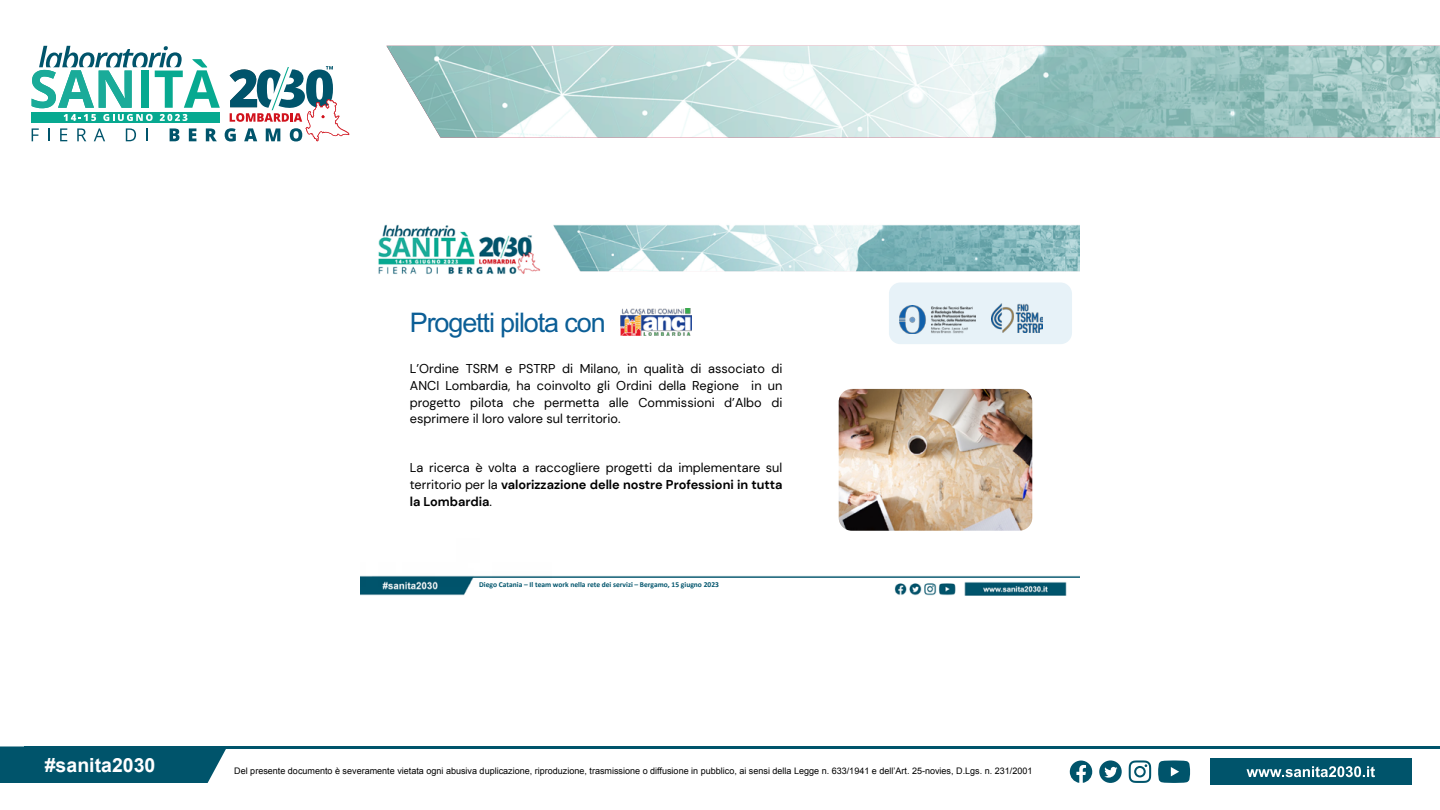
<style>
.page{position:relative;width:1440px;height:810px;background:#fff}
.page>*{position:absolute;margin:0;border:0;box-sizing:border-box;transform-origin:0 0}
.t1{font:27px "Arial";letter-spacing:-.04em;color:#0b5e96}
.t2{font:700 19.5px "Arial";color:#fff}
.t3{font:12.75px/16.7px "DM Sans";color:#000;text-align:justify}
.t4{font:9px "Arial";color:#000}
.t5{font:700 7.5px "Calibri";color:#00546c}
.s1{font-weight:700}
</style>
<div class="page">
<img style="left:386px;top:46px;width:1054px;height:92px">
<svg style="left:32px;top:46px;width:317px;height:95px"></svg>
<div style="left:0;top:746px;width:226px;height:37px;background:#00546b"></div>
<div style="left:1210px;top:759px;width:201px;height:26px;background:#00546b"></div>
<hr style="left:24px;top:746px;width:1416px;height:3px;background:#00546b">
<svg style="left:1247px;top:766px;width:128px;height:11px"></svg>
<svg style="left:1129px;top:760px;width:22px;height:23px"></svg>
<svg style="left:1158px;top:760px;width:32px;height:23px"></svg>
<svg style="left:1070px;top:761px;width:22px;height:22px"></svg>
<svg style="left:1099px;top:760px;width:23px;height:23px"></svg>
<img style="left:360px;top:224px;width:720px;height:372px">
<div style="left:889px;top:282px;width:183px;height:62px;background:#e7f2f8;border-radius:11px"></div>
<img style="left:900px;top:305px;width:76px;height:29px">
<img style="left:991px;top:304px;width:51px;height:28px">
<img style="left:620px;top:308px;width:72px;height:27px">
<img style="left:839px;top:389px;width:193px;height:142px">
<h2 class="t2" style="left:45px;top:752px;width:112px">#sanita2030</h2>
<h1 class="t1" style="left:410px;top:304px;width:197px">Progetti pilota con</h1>
<p class="t3" style="left:410px;top:360px;width:374px">L’Ordine TSRM e PSTRP di Milano, in qualità di associato di ANCI Lombardia, ha coinvolto gli Ordini della Regione in un progetto pilota che permetta alle Commissioni d’Albo di esprimere il loro valore sul territorio.</p>
<p class="t3" style="left:410px;top:459px;width:374px">La ricerca è volta a raccogliere progetti da implementare sul territorio per la <span class="s1">valorizzazione delle nostre Professioni in tutta la Lombardia</span>.</p>
<p class="t5" style="left:479px;top:579px;width:241px">Diego Catania – Il team work nella rete dei servizi – Bergamo, 15 giugno 2023</p>
<p class="t4" style="left:234px;top:765px;width:800px">Del presente documento è severamente vietata ogni abusiva duplicazione, riproduzione, trasmissione o diffusione in pubblico, ai sensi della Legge n. 633/1941 e dell’Art. 25-novies, D.Lgs. n. 231/2001</p>
</div>
